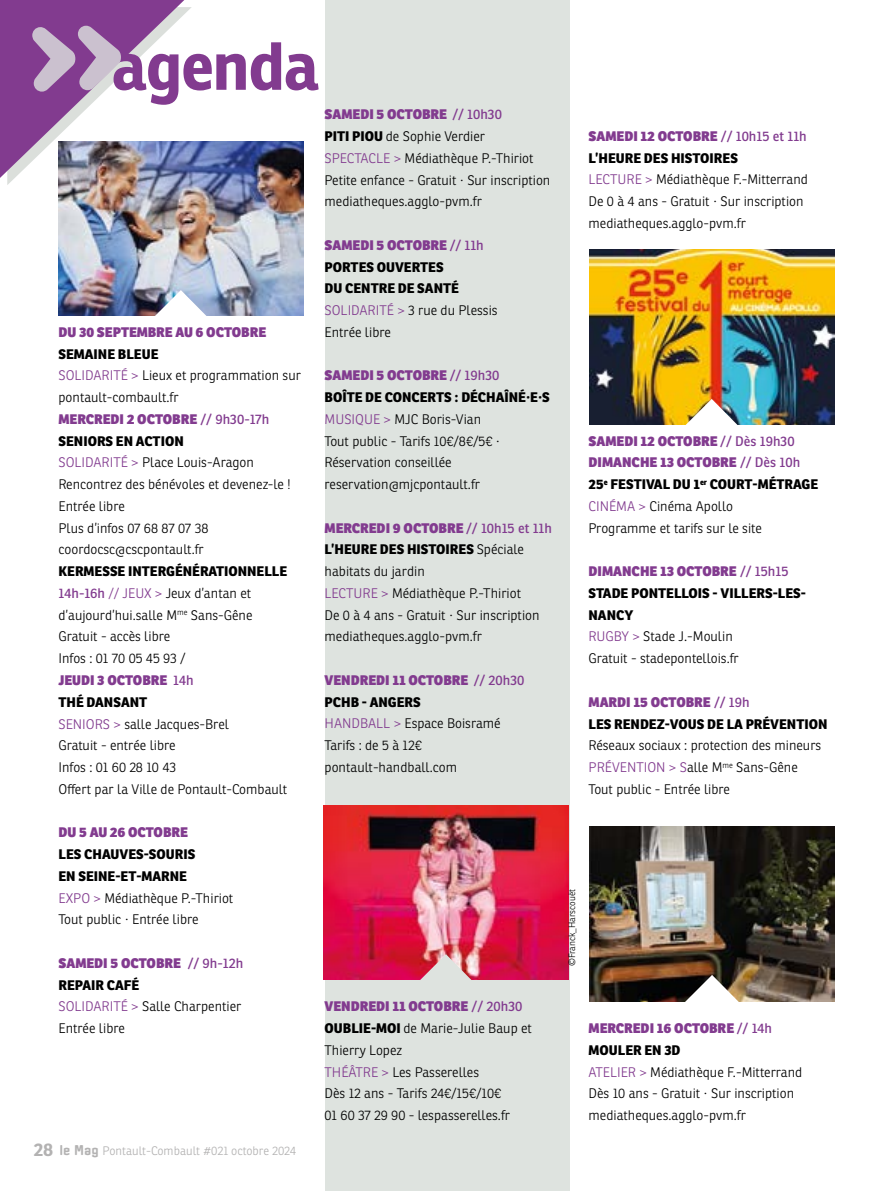
<style>
.page{position:relative;width:893px;height:1191px;background:#fff}
.page>*{position:absolute;margin:0;border:0;box-sizing:border-box;transform-origin:0 0}
.t1{font:700 66px "Ronnia";letter-spacing:-.02em;color:#823b8f}
.t2{font:300 13.5px/21.8px "Ronnia";color:#000}
.t3{font:800 13.5px/21.8px "Ronnia";color:#000}
.t4{font:800 13.5px "Ronnia";color:#823b8f}
.t5{font:300 12px "Ronnia";color:#b3b2b2}
.t6{font:300 9px "Ronnia";color:#000}
.s1{font-weight:800}
.s2{color:#823b8f}
.s3{font-weight:800;color:#823b8f}
.s4{font-weight:400;color:#823b8f}
.s5{font-weight:700;font-size:18px}
.s6{font-family:"Clicker";font-weight:700;font-size:13.5px}
.s7{font-weight:300;color:#823b8f}
.s8{font-weight:300}
</style>
<div class="page">
<div style="left:326px;top:0;width:244px;height:1191px;background:#dee3df"></div>
<img style="left:590px;top:827px;width:244px;height:174px">
<svg style="left:685px;top:975px;width:54px;height:27px"></svg>
<img style="left:590px;top:250px;width:244px;height:174px">
<svg style="left:684px;top:399px;width:55px;height:26px"></svg>
<img style="left:59px;top:141px;width:244px;height:174px">
<svg style="left:153px;top:290px;width:55px;height:26px"></svg>
<img style="left:324px;top:805px;width:244px;height:174px">
<svg style="left:418px;top:954px;width:55px;height:26px"></svg>
<svg style="left:0;top:0;width:192px;height:185px"></svg>
<h1 class="t1" style="left:112px;top:24px;width:209px">agenda</h1>
<p class="t4" style="left:59px;top:323px;width:209px">DU 30 SEPTEMBRE AU 6 OCTOBRE</p>
<p class="t2" style="left:59px;top:343px;width:244px"><span class="s1">SEMAINE BLEUE<br></span><span class="s2">SOLIDARITÉ &gt;</span> Lieux et programmation sur pontault-combault.fr<br><span class="s3">MERCREDI 2 OCTOBRE</span> <span class="s4">// 9h30-17h<br></span><span class="s1">SENIORS EN ACTION<br></span><span class="s2">SOLIDARITÉ &gt;</span> Place Louis-Aragon<br>Rencontrez des bénévoles et devenez-le !<br>Entrée libre<br>Plus d’infos 07 68 87 07 38 coordocsc@cscpontault.fr</p>
<p class="t2" style="left:59px;top:560px;width:230px"><span class="s1">KERMESSE INTERGÉNÉRATIONNELLE<br></span><span class="s4">14h-16h</span> <span class="s2">// JEUX &gt;</span> Jeux d’antan et d’aujourd’hui.salle M<sup>me</sup> Sans-Gêne<br>Gratuit - accès libre<br>Infos : 01 70 05 45 93 /<br><span class="s3">JEUDI 3 OCTOBRE</span> <span class="s4">14h<br></span><span class="s1">THÉ DANSANT<br></span><span class="s2">SENIORS &gt;</span> salle Jacques-Brel<br>Gratuit - entrée libre<br>Infos : 01 60 28 10 43<br>Offert par la Ville de Pontault-Combault</p>
<p class="t4" style="left:59px;top:823px;width:131px">DU 5 AU 26 OCTOBRE</p>
<p class="t2" style="left:59px;top:843px;width:176px"><span class="s1">LES CHAUVES-SOURIS<br>EN SEINE-ET-MARNE<br></span><span class="s2">EXPO &gt;</span> Médiathèque P.-Thiriot<br>Tout public · Entrée libre</p>
<p class="t2" style="left:59px;top:952px;width:186px"><span class="s3">SAMEDI 5 OCTOBRE</span> <span class="s4">// 9h-12h<br></span><span class="s1">REPAIR CAFÉ<br></span><span class="s2">SOLIDARITÉ &gt;</span> Salle Charpentier<br>Entrée libre</p>
<p class="t5" style="left:34px;top:1143px;width:264px"><span class="s5">28</span> <span class="s6">le Mag</span> Pontault-Combault #021 octobre 2024</p>
<p class="t2" style="left:325px;top:103px;width:227px"><span class="s3">SAMEDI 5 OCTOBRE</span> <span class="s4">// 10h30<br></span><span class="s1">PITI PIOU</span> de Sophie Verdier<br><span class="s2">SPECTACLE &gt;</span> Médiathèque P.-Thiriot<br>Petite enfance - Gratuit · Sur inscription mediatheques.agglo-pvm.fr</p>
<p class="t3" style="left:325px;top:234px;width:175px"><span class="s2">SAMEDI 5 OCTOBRE</span> <span class="s4">// 11h<br></span>PORTES OUVERTES<br>DU CENTRE DE SANTÉ<br><span class="s7">SOLIDARITÉ &gt;</span> <span class="s8">3 rue du Plessis<br>Entrée libre</span></p>
<p class="t2" style="left:325px;top:364px;width:227px"><span class="s3">SAMEDI 5 OCTOBRE</span> <span class="s4">// 19h30<br></span><span class="s1">BOÎTE DE CONCERTS : DÉCHAÎNÉ·E·S<br></span><span class="s2">MUSIQUE &gt;</span> MJC Boris-Vian<br>Tout public - Tarifs 10€/8€/5€ ·<br>Réservation conseillée reservation@mjcpontault.fr</p>
<p class="t2" style="left:325px;top:517px;width:229px"><span class="s3">MERCREDI 9 OCTOBRE</span> <span class="s4">// 10h15 et 11h<br></span><span class="s1">L’HEURE DES HISTOIRES</span> Spéciale habitats du jardin<br><span class="s2">LECTURE &gt;</span> Médiathèque P.-Thiriot<br>De 0 à 4 ans - Gratuit · Sur inscription mediatheques.agglo-pvm.fr</p>
<p class="t2" style="left:325px;top:669px;width:201px"><span class="s3">VENDREDI 11 OCTOBRE</span> <span class="s4">// 20h30<br></span><span class="s1">PCHB - ANGERS<br></span><span class="s2">HANDBALL &gt;</span> Espace Boisramé<br>Tarifs : de 5 à 12€ pontault-handball.com</p>
<p class="t2" style="left:325px;top:995px;width:209px"><span class="s3">VENDREDI 11 OCTOBRE</span> <span class="s4">// 20h30<br></span><span class="s1">OUBLIE-MOI</span> de Marie-Julie Baup et<br>Thierry Lopez<br><span class="s2">THÉÂTRE &gt;</span> Les Passerelles<br>Dès 12 ans - Tarifs 24€/15€/10€<br>01 60 37 29 90 - lespasserelles.fr</p>
<p class="t2" style="left:589px;top:125px;width:221px"><span class="s3">SAMEDI 12 OCTOBRE</span> <span class="s4">// 10h15 et 11h<br></span><span class="s1">L’HEURE DES HISTOIRES<br></span><span class="s2">LECTURE &gt;</span> Médiathèque F.-Mitterrand<br>De 0 à 4 ans - Gratuit · Sur inscription mediatheques.agglo-pvm.fr</p>
<p class="t2" style="left:589px;top:430px;width:231px"><span class="s3">SAMEDI 12 OCTOBRE</span> <span class="s4">// Dès 19h30<br></span><span class="s3">DIMANCHE 13 OCTOBRE</span> <span class="s4">// Dès 10h<br></span><span class="s1">25</span><sup>e</sup> <span class="s1">FESTIVAL DU 1</span><sup>er</sup> <span class="s1">COURT-MÉTRAGE<br></span><span class="s2">CINÉMA &gt;</span> Cinéma Apollo<br>Programme et tarifs sur le site</p>
<p class="t2" style="left:589px;top:560px;width:219px"><span class="s3">DIMANCHE 13 OCTOBRE</span> <span class="s4">// 15h15<br></span><span class="s1">STADE PONTELLOIS - VILLERS-LES-<br>NANCY<br></span><span class="s2">RUGBY &gt;</span> Stade J.-Moulin<br>Gratuit - stadepontellois.fr</p>
<p class="t3" style="left:589px;top:691px;width:240px"><span class="s2">MARDI 15 OCTOBRE</span> <span class="s4">// 19h<br></span>LES RENDEZ-VOUS DE LA PRÉVENTION</p>
<p class="t2" style="left:589px;top:734px;width:234px">Réseaux sociaux : protection des mineurs<br><span class="s2">PRÉVENTION &gt; S</span>alle M<sup>me</sup> Sans-Gêne<br>Tout public - Entrée libre</p>
<p class="t6" style="left:566px;top:966px;width:78px;rotate:-90deg">©Franck_Harscouët</p>
<p class="t2" style="left:589px;top:1017px;width:215px"><span class="s3">MERCREDI 16 OCTOBRE</span> <span class="s4">// 14h<br></span><span class="s1">MOULER EN 3D<br></span><span class="s2">ATELIER &gt;</span> Médiathèque F.-Mitterrand<br>Dès 10 ans - Gratuit · Sur inscription mediatheques.agglo-pvm.fr</p>
</div>
